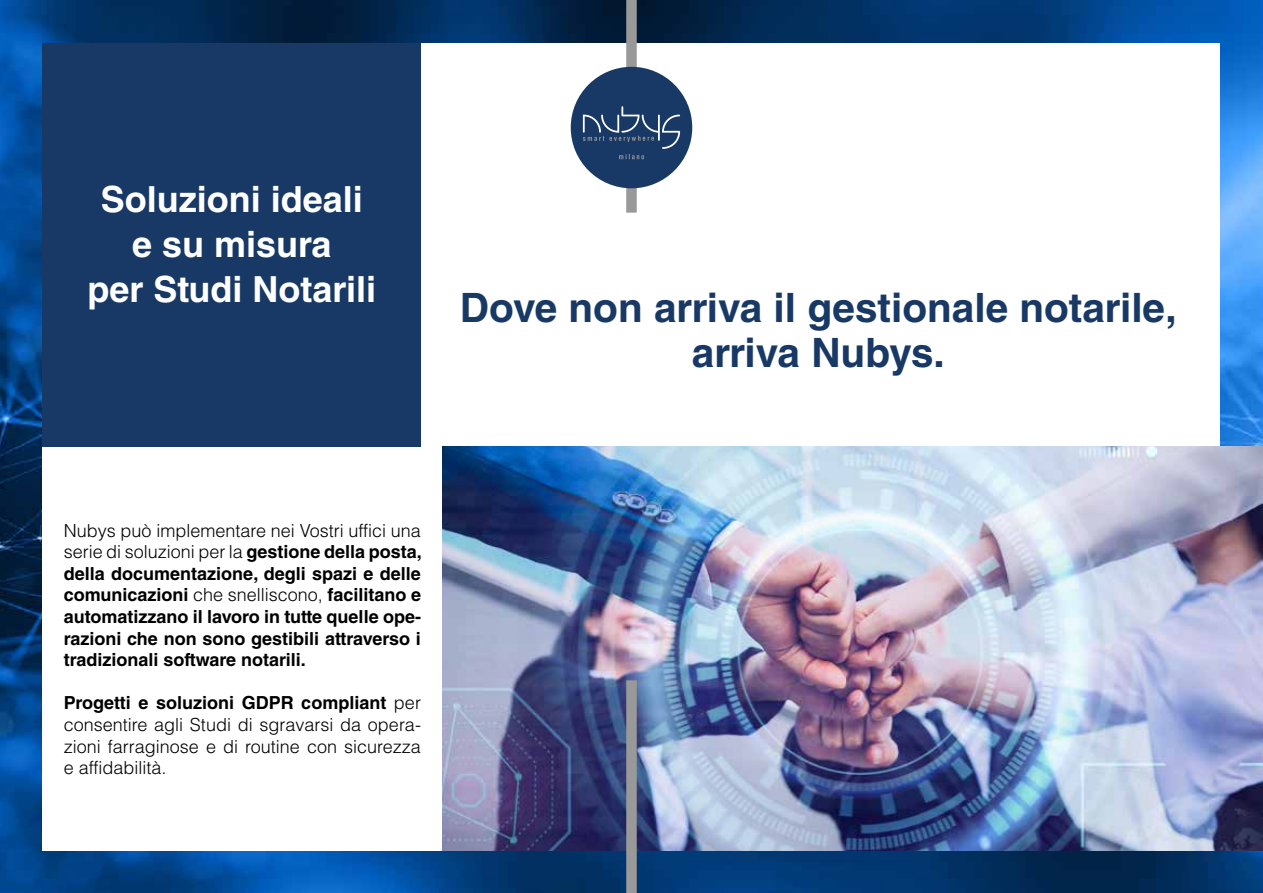
<style>
.page{position:relative;width:1263px;height:893px;background:#fff}
.page>*{position:absolute;margin:0;border:0;box-sizing:border-box;transform-origin:0 0}
.t1{font:700 40.5px/45px "Helvetica LT Std";color:#183965;text-align:center}
.t2{font:700 36px/45px "Helvetica LT Std";color:#fff;text-align:center}
.t3{font:700 18px/21.6px "Helvetica LT Std";color:#000;text-align:justify}
.t4{font:300 18px/21.6px "Helvetica LT Std";color:#000;text-align:justify}
.s1{font-weight:300}
.s2{font-weight:700}
</style>
<div class="page">
<img style="left:0;top:0;width:1263px;height:893px">
<div style="left:43px;top:43px;width:1177px;height:807px;background:#fff"></div>
<div style="left:626px;top:0;width:11px;height:213px;background:#9a999a"></div>
<div style="left:571px;top:67px;width:121px;height:121px;background:#183965;border-radius:50%"></div>
<svg style="left:583px;top:106px;width:97px;height:53px"></svg>
<img style="left:442px;top:446px;width:821px;height:404px">
<div style="left:626px;top:680px;width:11px;height:213px;background:#9a999a"></div>
<div style="left:43px;top:43px;width:378px;height:403px;background:#183965"></div>
<h2 class="t2" style="left:87px;top:177px;width:290px">Soluzioni ideali e su misura<br>per Studi Notarili</h2>
<h1 class="t1" style="left:460px;top:284px;width:718px">Dove non arriva il gestionale notarile, arriva Nubys.</h1>
<p class="t3" style="left:64px;top:519px;width:359px"><span class="s1">Nubys può implementare nei Vostri uffici una serie di soluzioni per la</span> gestione della posta, della documentazione, degli spazi e delle comunicazioni <span class="s1">che snelliscono,</span> facilitano e automatizzano il lavoro in tutte quelle ope&shy;razioni che non sono gestibili attraverso i tradizionali software notarili.</p>
<p class="t4" style="left:64px;top:692px;width:359px"><span class="s2">Progetti e soluzioni GDPR compliant</span> per consentire agli Studi di sgravarsi da opera&shy;zioni farraginose e di routine con sicurezza e affidabilità.</p>
</div>
